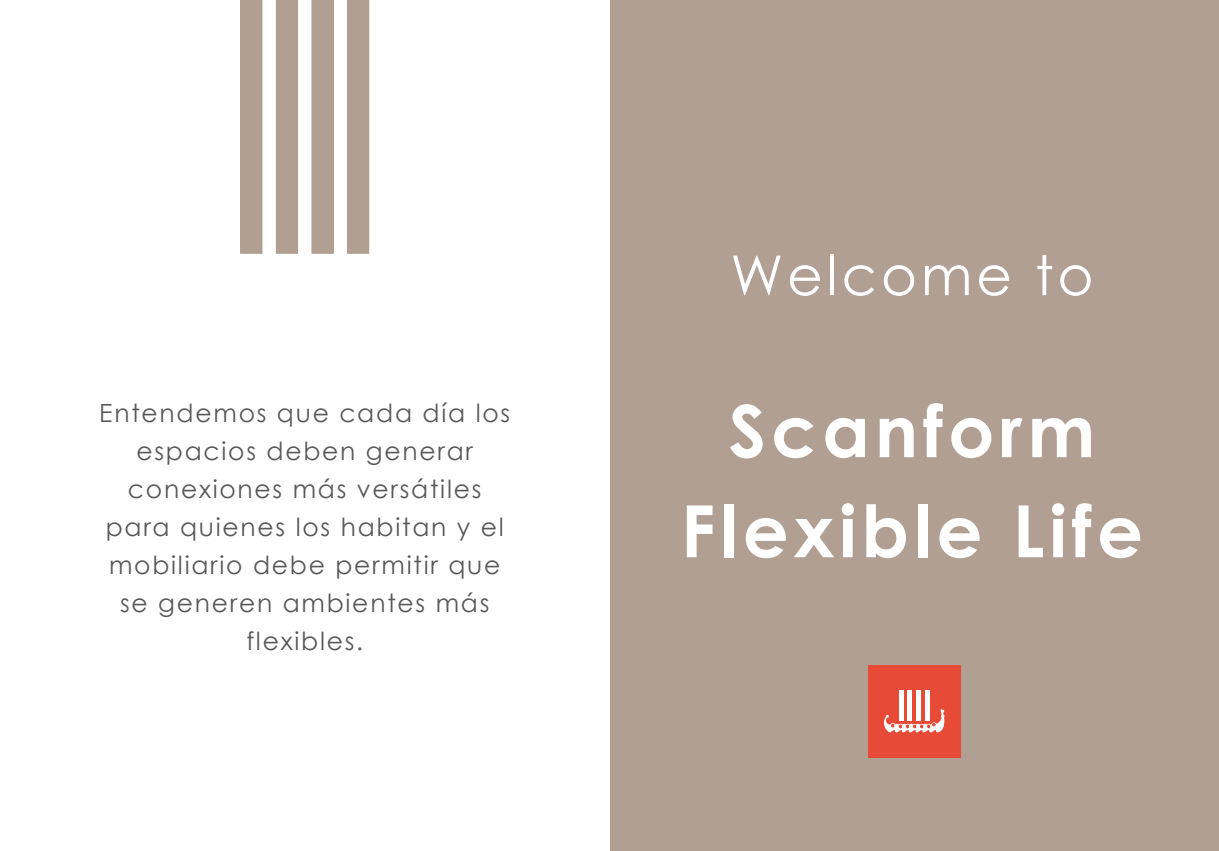
<style>
.page{position:relative;width:1219px;height:851px;background:#fff}
.page>*{position:absolute;margin:0;border:0;box-sizing:border-box;transform-origin:0 0}
.t1{font:700 72px/100px "Century Gothic";letter-spacing:.07em;color:#fff;text-align:center}
.t2{font:55px "Century Gothic";letter-spacing:.07em;color:#fff}
.t3{font:25px/38px "Century Gothic";letter-spacing:.07em;color:#58585a;text-align:center}
</style>
<div class="page">
<div style="left:610px;top:0;width:609px;height:850px;background:#b29f93"></div>
<div style="left:868px;top:665px;width:92px;height:92px;background:#e74a36"></div>
<hr style="left:899px;top:690px;width:4px;height:31px;background:#fff">
<hr style="left:908px;top:690px;width:4px;height:31px;background:#fff">
<div style="left:916px;top:690px;width:5px;height:31px;background:#fff"></div>
<div style="left:925px;top:690px;width:5px;height:31px;background:#fff"></div>
<svg style="left:884px;top:708px;width:61px;height:24px"></svg>
<div style="left:241px;top:0;width:21px;height:253px;background:#b29f93"></div>
<div style="left:240px;top:0;width:22px;height:254px;border:1px solid #b29f93"></div>
<div style="left:276px;top:0;width:22px;height:253px;background:#b29f93"></div>
<div style="left:312px;top:0;width:21px;height:253px;background:#b29f93"></div>
<div style="left:311px;top:0;width:23px;height:254px;border:1px solid #b29f93"></div>
<div style="left:348px;top:0;width:21px;height:253px;background:#b29f93"></div>
<div style="left:347px;top:0;width:22px;height:254px;border:1px solid #b29f93"></div>
<p class="t3" style="left:99px;top:393px;width:412px">Entendemos que cada día los espacios deben generar conexiones más versátiles para quienes los habitan y el mobiliario debe permitir que se generen ambientes más flexibles.</p>
<h2 class="t2" style="left:730px;top:237px;width:365px">Welcome to</h2>
<h1 class="t1" style="left:681px;top:377px;width:464px">Scanform<br>Flexible Life</h1>
</div>
